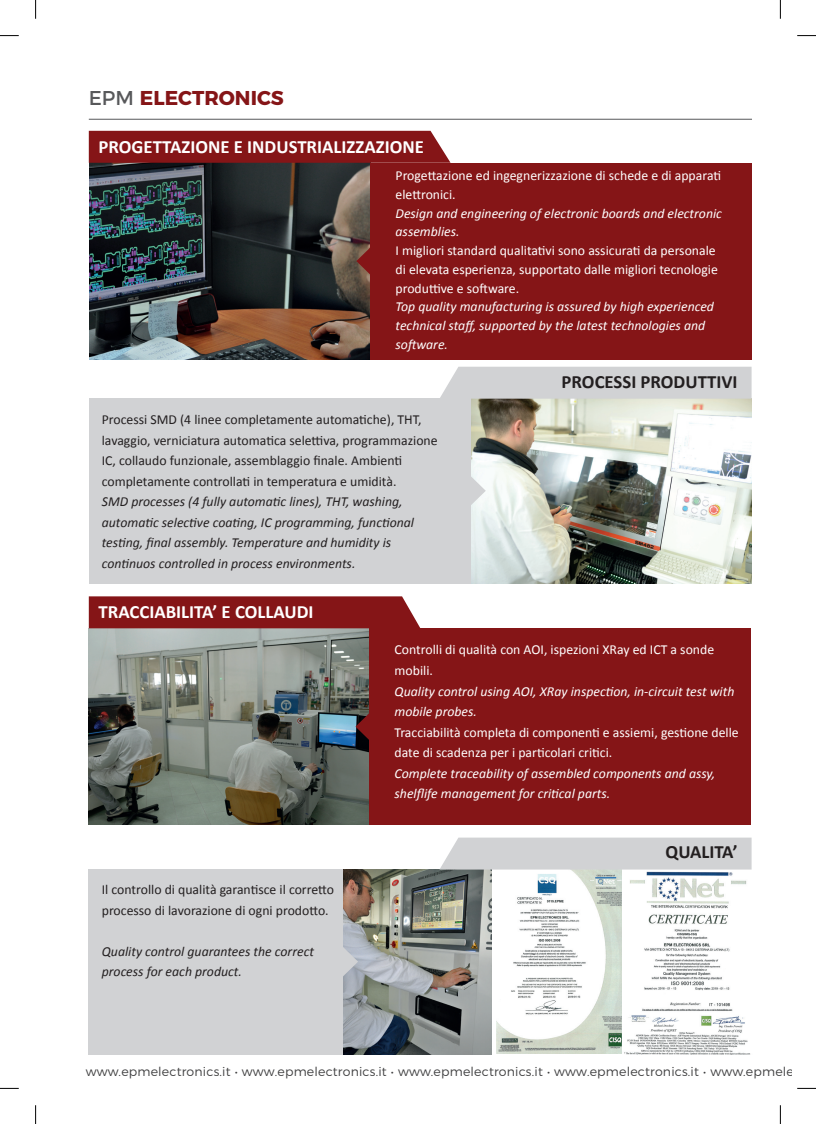
<style>
.page{position:relative;width:816px;height:1124px;background:#fff}
.page>*{position:absolute;margin:0;border:0;box-sizing:border-box;transform-origin:0 0}
.t1{font:700 20px "Montserrat";color:#851517}
.t2{font:700 18.75px "Calibri";color:#fff}
.t3{font:700 18.75px "Calibri";color:#231f20}
.t4{font:13.75px/18.8px "Calibri";color:#fff}
.t5{font:italic 13.75px/18.8px "Calibri";color:#fff}
.t6{font:13.75px/20.5px "Calibri";color:#231f20}
.t7{font:italic 13.75px/20.5px "Calibri";color:#231f20}
.t8{font:300 12.5px "Montserrat";letter-spacing:.015em;color:#3e3e3f}
.s1{font-weight:400;color:#57585a}
</style>
<div class="page">
<img style="left:343px;top:869px;width:148px;height:185px">
<img style="left:496px;top:869px;width:256px;height:185px">
<img style="left:90px;top:163px;width:280px;height:196px">
<img style="left:470px;top:399px;width:281px;height:184px">
<div style="left:370px;top:163px;width:381px;height:196px;background:#851517"></div>
<svg style="left:356px;top:245px;width:14px;height:32px"></svg>
<div style="left:89px;top:398px;width:381px;height:185px;background:#d1d2d4"></div>
<svg style="left:470px;top:476px;width:15px;height:30px"></svg>
<div style="left:89px;top:131px;width:361px;height:32px;background:#851517"></div>
<div style="left:440px;top:367px;width:311px;height:32px;background:#d1d2d4"></div>
<hr style="left:89px;top:119px;width:662px;height:1px;background:#57585a">
<img style="left:89px;top:628px;width:280px;height:197px">
<div style="left:369px;top:628px;width:381px;height:197px;background:#851517"></div>
<svg style="left:355px;top:710px;width:14px;height:32px"></svg>
<div style="left:89px;top:869px;width:254px;height:185px;background:#d1d2d4"></div>
<svg style="left:343px;top:946px;width:15px;height:30px"></svg>
<div style="left:89px;top:596px;width:331px;height:32px;background:#851517"></div>
<div style="left:440px;top:837px;width:311px;height:32px;background:#d1d2d4"></div>
<svg style="left:0;top:35px;width:19px;height:1px"></svg>
<svg style="left:797px;top:35px;width:18px;height:1px"></svg>
<svg style="left:0;top:1087px;width:19px;height:2px"></svg>
<svg style="left:797px;top:1087px;width:18px;height:2px"></svg>
<svg style="left:35px;top:0;width:1px;height:19px"></svg>
<svg style="left:35px;top:1105px;width:1px;height:19px"></svg>
<svg style="left:779px;top:0;width:1px;height:19px"></svg>
<svg style="left:779px;top:1105px;width:1px;height:19px"></svg>
<h1 class="t1" style="left:89px;top:82px;width:196px"><span class="s1">EPM</span> ELECTRONICS</h1>
<h2 class="t2" style="left:98px;top:135px;width:327px">PROGETTAZIONE E INDUSTRIALIZZAZIONE</h2>
<p class="t4" style="left:395px;top:165px;width:327px">Progettazione ed ingegnerizzazione di schede e di apparati elettronici.</p>
<p class="t5" style="left:395px;top:203px;width:328px">Design and engineering of electronic boards and electronic assemblies.</p>
<p class="t4" style="left:395px;top:240px;width:324px">I migliori standard qualitativi sono assicurati da personale di elevata esperienza, supportato dalle migliori tecnologie produttive e software.</p>
<p class="t5" style="left:395px;top:297px;width:320px">Top quality manufacturing is assured by high experienced technical staff, supported by the latest technologies and software.</p>
<p class="t6" style="left:102px;top:409px;width:337px">Processi SMD (4 linee completamente automatiche), THT, lavaggio, verniciatura automatica selettiva, programmazione IC, collaudo funzionale, assemblaggio finale. Ambienti completamente controllati in temperatura e umidità.</p>
<p class="t7" style="left:102px;top:491px;width:314px">SMD processes (4 fully automatic lines), THT, washing, automatic selective coating, IC programming, functional testing, final assembly. Temperature and humidity is continuos controlled in process environments.</p>
<h2 class="t2" style="left:98px;top:600px;width:216px">TRACCIABILITA’ E COLLAUDI</h2>
<h2 class="t3" style="left:561px;top:370px;width:177px">PROCESSI PRODUTTIVI</h2>
<p class="t4" style="left:394px;top:639px;width:321px;line-height:20.5px">Controlli di qualità con AOI, ispezioni XRay ed ICT a sonde mobili.</p>
<p class="t5" style="left:394px;top:680px;width:341px;line-height:20.5px">Quality control using AOI, XRay inspection, in-circuit test with mobile probes.</p>
<p class="t4" style="left:394px;top:721px;width:345px;line-height:20.5px">Tracciabilità completa di componenti e assiemi, gestione delle date di scadenza per i particolari critici.</p>
<p class="t5" style="left:394px;top:762px;width:322px;line-height:20.5px">Complete traceability of assembled components and assy, shelflife management for critical parts.</p>
<p class="t6" style="left:102px;top:878px;width:233px">Il controllo di qualità garantisce il corretto processo di lavorazione di ogni prodotto.</p>
<p class="t7" style="left:102px;top:940px;width:213px">Quality control guarantees the correct process for each product.</p>
<h2 class="t3" style="left:665px;top:840px;width:74px">QUALITA’</h2>
<p class="t8" style="left:86px;top:1061px;width:734px">www.epmelectronics.it • www.epmelectronics.it • www.epmelectronics.it • www.epmelectronics.it • www.epmelectro</p>
</div>
